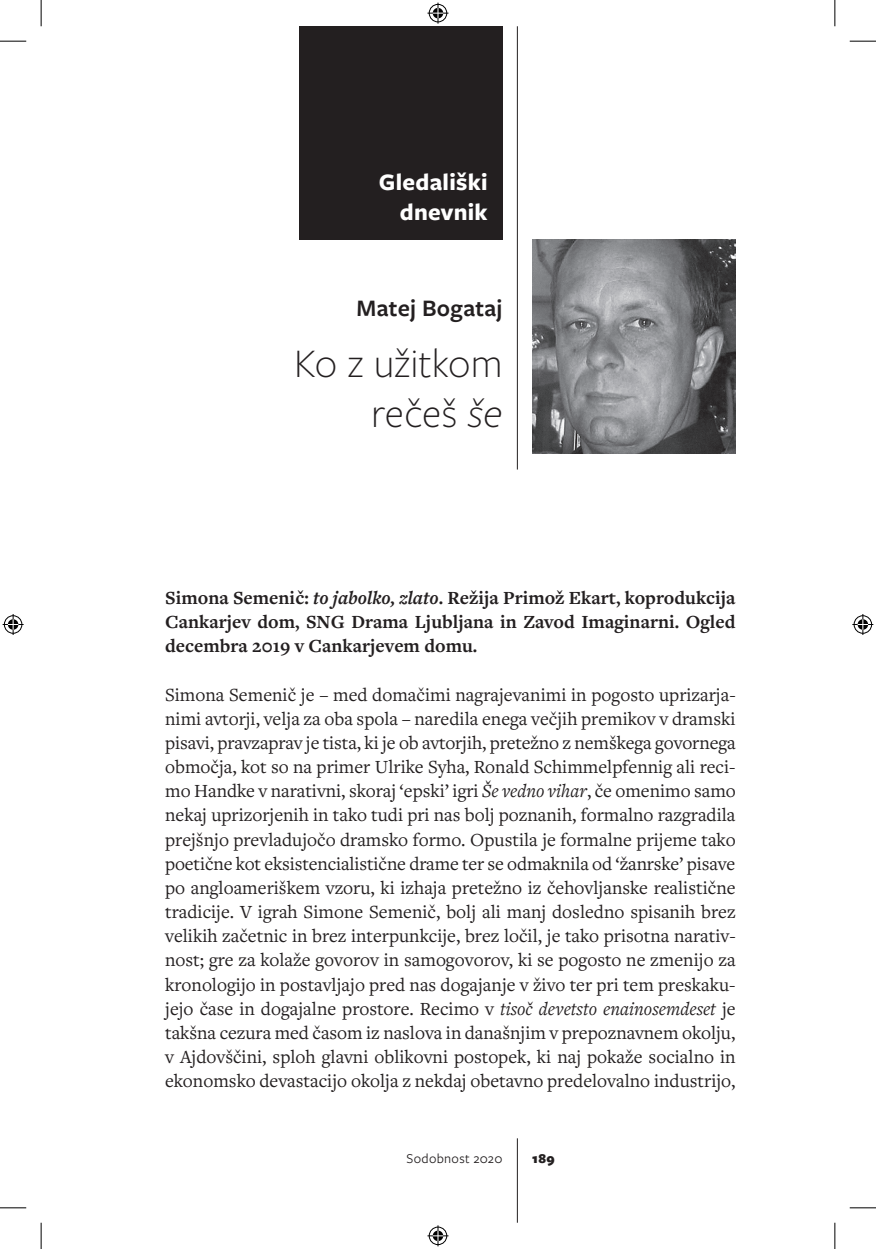
<style>
.page{position:relative;width:876px;height:1249px;background:#fff}
.page>*{position:absolute;margin:0;border:0;box-sizing:border-box;transform-origin:0 0}
.t1{font:300 42px/50.4px "Freight Sans Pro";color:#231f20;text-align:right}
.t2{font:700 24.5px/29.4px "Freight Sans Pro";letter-spacing:.01em;color:#fff;text-align:right}
.t3{font:600 24.5px "Freight Sans Pro";letter-spacing:.01em;color:#231f20}
.t4{font:19.25px/24.2px "Freight Text Pro";color:#231f20;text-align:justify}
.t5{font:700 19.25px/24.2px "Freight Text Pro";color:#231f20;text-align:justify}
.t6{font:14px "Freight Sans Pro";letter-spacing:.025em;color:#231f20}
.t7{font:900 14px "Freight Sans Pro";color:#231f20}
.s1{font-style:italic}
</style>
<div class="page">
<hr style="left:517px;top:1137px;width:1px;height:85px;background:#231f20">
<img style="left:532px;top:240px;width:204px;height:213px">
<hr style="left:517px;top:26px;width:1px;height:443px;background:#231f20">
<div style="left:299px;top:26px;width:203px;height:214px;background:#231f20"></div>
<svg style="left:0;top:41px;width:26px;height:1px"></svg>
<svg style="left:850px;top:41px;width:26px;height:1px"></svg>
<svg style="left:0;top:1207px;width:26px;height:1px"></svg>
<svg style="left:850px;top:1207px;width:26px;height:1px"></svg>
<svg style="left:41px;top:0;width:1px;height:26px"></svg>
<svg style="left:41px;top:1222px;width:1px;height:26px"></svg>
<svg style="left:835px;top:0;width:1px;height:26px"></svg>
<svg style="left:835px;top:1222px;width:1px;height:26px"></svg>
<svg style="left:427px;top:3px;width:21px;height:21px"></svg>
<svg style="left:427px;top:1225px;width:21px;height:20px"></svg>
<svg style="left:3px;top:614px;width:21px;height:21px"></svg>
<svg style="left:852px;top:614px;width:21px;height:21px"></svg>
<p class="t2" style="left:379px;top:167px;width:110px">Gledališki dnevnik</p>
<p class="t3" style="left:357px;top:292px;width:147px">Matej Bogataj</p>
<h1 class="t1" style="left:294px;top:336px;width:210px">Ko z užitkom rečeš <span class="s1">še</span></h1>
<p class="t5" style="left:165px;top:584px;width:572px">Simona Semenič: <span class="s1">to jabolko, zlato</span>. Režija Primož Ekart, koprodukcija Cankarjev dom, SNG Drama Ljubljana in Zavod Imaginarni. Ogled decembra 2019 v Cankarjevem domu.</p>
<p class="t4" style="left:165px;top:681px;width:572px">Simona Semenič je – med domačimi nagrajevanimi in pogosto uprizarja&shy;nimi avtorji, velja za oba spola – naredila enega večjih premikov v dramski pisavi, pravzaprav je tista, ki je ob avtorjih, pretežno z nemškega govornega območja, kot so na primer Ulrike Syha, Ronald Schimmelpfennig ali reci&shy;mo Handke v narativni, skoraj ‘epski’ igri <span class="s1">Še vedno vihar</span>, če omenimo samo nekaj uprizorjenih in tako tudi pri nas bolj poznanih, formalno razgradila prejšnjo prevladujočo dramsko formo. Opustila je formalne prijeme tako poetične kot eksistencialistične drame ter se odmaknila od ‘žanrske’ pisave po angloameriškem vzoru, ki izhaja pretežno iz čehovljanske realistične tradicije. V igrah Simone Semenič, bolj ali manj dosledno spisanih brez velikih začetnic in brez interpunkcije, brez ločil, je tako prisotna narativ&shy;nost; gre za kolaže govorov in samogovorov, ki se pogosto ne zmenijo za kronologijo in postavljajo pred nas dogajanje v živo ter pri tem preskaku&shy;jejo čase in dogajalne prostore. Recimo v <span class="s1">tisoč devetsto enainosemdeset</span> je takšna cezura med časom iz naslova in današnjim v prepoznavnem okolju, v Ajdovščini, sploh glavni oblikovni postopek, ki naj pokaže socialno in ekonomsko devastacijo okolja z nekdaj obetavno predelovalno industrijo,</p>
<p class="t6" style="left:406px;top:1148px;width:98px">Sodobnost 2020</p>
<p class="t7" style="left:532px;top:1147px;width:24px">189</p>
</div>
